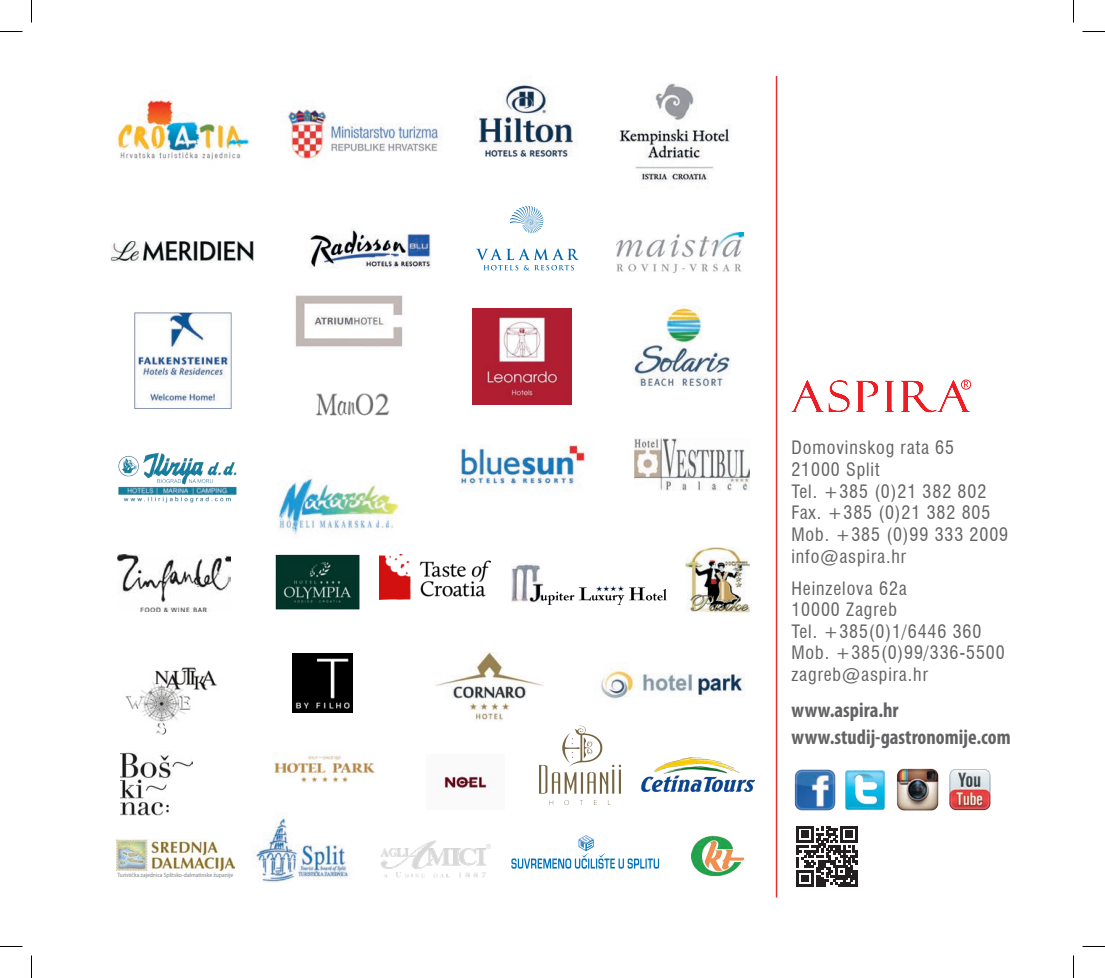
<style>
.page{position:relative;width:1105px;height:978px;background:#fff}
.page>*{position:absolute;margin:0;border:0;box-sizing:border-box;transform-origin:0 0}
.t1{font:700 condensed 21px "Myriad Pro";color:#636366}
.t2{font:condensed 18px "Swiss 721 BT";letter-spacing:.05em;color:#636366}
.t3{font:6.15px "Myriad Pro";color:#808285;scale:.9 1}
</style>
<div class="page">
<svg style="left:796px;top:826px;width:61px;height:60px"></svg>
<hr style="left:776px;top:76px;width:1px;height:821px;background:#e53033">
<div style="left:961px;top:379px;width:10px;height:10px;border:1px solid #ee1d23;border-radius:50%"></div>
<svg style="left:791px;top:380px;width:178px;height:32px"></svg>
<img style="left:949px;top:769px;width:42px;height:42px">
<img style="left:845px;top:770px;width:40px;height:40px">
<img style="left:794px;top:769px;width:42px;height:42px">
<img style="left:896px;top:768px;width:43px;height:42px">
<img style="left:117px;top:99px;width:133px;height:61px">
<img style="left:110px;top:241px;width:144px;height:22px">
<img style="left:310px;top:228px;width:122px;height:41px">
<img style="left:118px;top:453px;width:119px;height:50px">
<img style="left:295px;top:295px;width:108px;height:52px">
<img style="left:460px;top:445px;width:126px;height:46px">
<img style="left:134px;top:312px;width:98px;height:97px">
<img style="left:474px;top:84px;width:101px;height:73px">
<img style="left:540px;top:725px;width:81px;height:78px">
<img style="left:512px;top:563px;width:155px;height:41px">
<img style="left:600px;top:669px;width:145px;height:31px">
<img style="left:616px;top:83px;width:115px;height:100px">
<img style="left:634px;top:438px;width:115px;height:52px">
<img style="left:435px;top:652px;width:111px;height:76px">
<img style="left:278px;top:477px;width:121px;height:59px">
<img style="left:632px;top:305px;width:98px;height:82px">
<img style="left:252px;top:816px;width:98px;height:66px">
<img style="left:685px;top:547px;width:65px;height:66px">
<img style="left:275px;top:554px;width:84px;height:55px">
<svg style="left:510px;top:206px;width:34px;height:27px"></svg>
<svg style="left:476px;top:248px;width:103px;height:22px"></svg>
<img style="left:692px;top:835px;width:51px;height:40px">
<svg style="left:511px;top:835px;width:148px;height:33px"></svg>
<img style="left:641px;top:757px;width:113px;height:34px">
<img style="left:287px;top:106px;width:156px;height:53px">
<img style="left:117px;top:839px;width:117px;height:31px">
<img style="left:616px;top:232px;width:128px;height:41px">
<img style="left:118px;top:554px;width:112px;height:57px">
<img style="left:120px;top:667px;width:97px;height:87px">
<img style="left:316px;top:393px;width:74px;height:23px">
<img style="left:379px;top:554px;width:111px;height:45px">
<img style="left:274px;top:755px;width:101px;height:29px">
<img style="left:380px;top:840px;width:110px;height:37px">
<img style="left:121px;top:751px;width:72px;height:65px">
<img style="left:439px;top:776px;width:57px;height:13px">
<img style="left:293px;top:653px;width:59px;height:59px">
<img style="left:473px;top:308px;width:99px;height:97px">
<svg style="left:0;top:31px;width:22px;height:1px"></svg>
<svg style="left:1082px;top:31px;width:23px;height:1px"></svg>
<svg style="left:31px;top:0;width:1px;height:23px"></svg>
<svg style="left:31px;top:955px;width:1px;height:22px"></svg>
<svg style="left:1073px;top:0;width:1px;height:23px"></svg>
<svg style="left:1073px;top:955px;width:1px;height:22px"></svg>
<p class="t3" style="left:117px;top:871px;width:130px">Turistička zajednica Splitsko-dalmatinske županije</p>
<p class="t2" style="left:791px;top:437px;width:164px">Domovinskog rata 65</p>
<p class="t2" style="left:791px;top:458px;width:90px">21000 Split</p>
<p class="t2" style="left:791px;top:480px;width:196px">Tel. +385 (0)21 382 802</p>
<p class="t2" style="left:791px;top:502px;width:200px">Fax. +385 (0)21 382 805</p>
<p class="t2" style="left:791px;top:523px;width:218px">Mob. +385 (0)99 333 2009</p>
<p class="t2" style="left:791px;top:545px;width:116px">info@aspira.hr</p>
<p class="t2" style="left:791px;top:577px;width:117px">Heinzelova 62a</p>
<p class="t2" style="left:791px;top:598px;width:107px">10000 Zagreb</p>
<p class="t2" style="left:791px;top:620px;width:191px">Tel. +385(0)1/6446 360</p>
<p class="t2" style="left:791px;top:642px;width:215px">Mob. +385(0)99/336-5500</p>
<p class="t2" style="left:791px;top:663px;width:138px">zagreb@aspira.hr</p>
<p class="t1" style="left:791px;top:697px;width:109px">www.aspira.hr</p>
<p class="t1" style="left:791px;top:723px;width:221px">www.studij-gastronomije.com</p>
</div>
